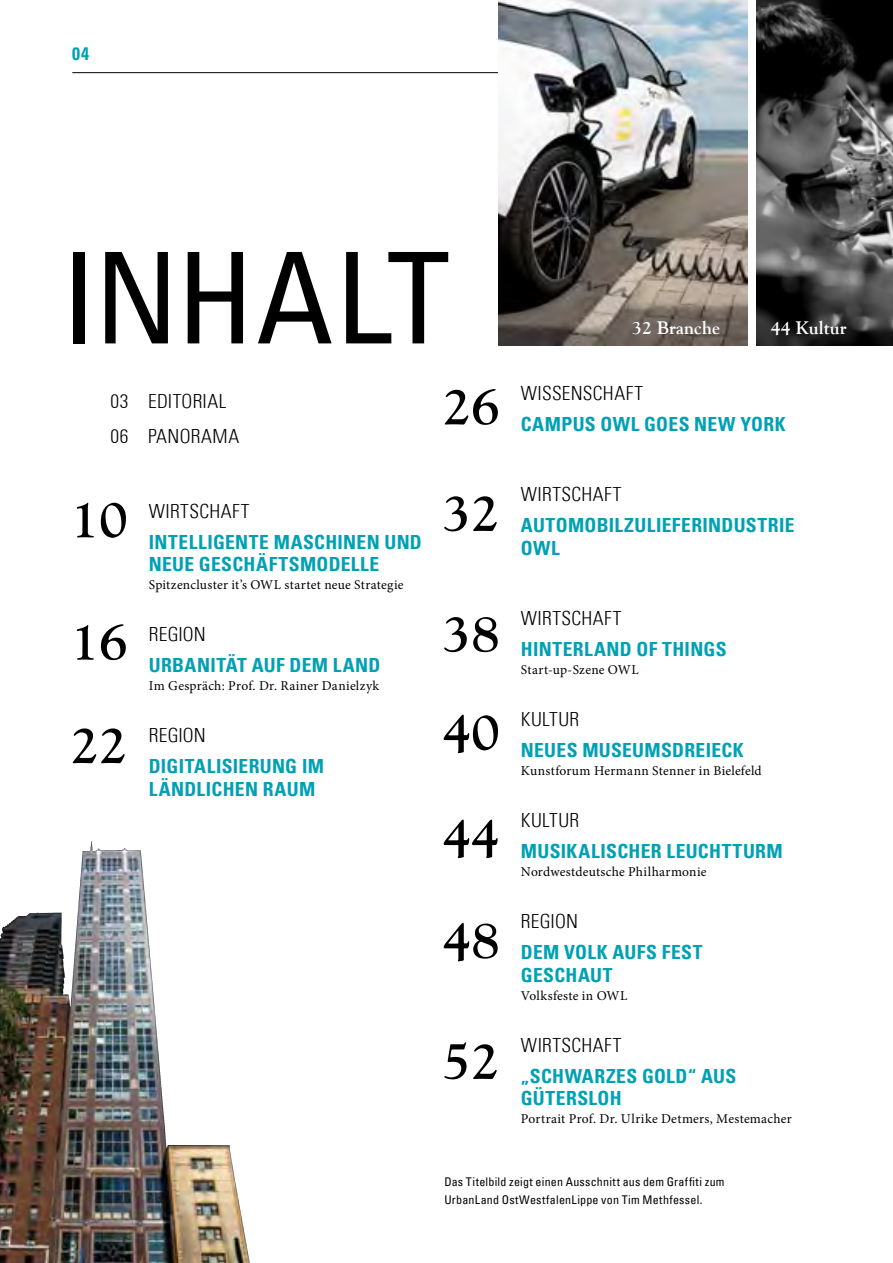
<style>
.page{position:relative;width:893px;height:1263px;background:#fff}
.page>*{position:absolute;margin:0;border:0;box-sizing:border-box;transform-origin:0 0}
.t1{font:condensed 126.6px "Univers";letter-spacing:-.015em;color:#000}
.t2{font:700 51px/103.5px "Goudy";color:#000}
.t3{font:700 condensed 19.5px/22.5px "Univers";letter-spacing:.015em;color:#00a1b5}
.t4{font:300 condensed 19.5px/35px "Univers";letter-spacing:.015em;color:#000}
.t5{font:700 18px "Goudy";color:#fff}
.t6{font:700 condensed 18px "Univers";color:#00a1b5}
.t7{font:13.5px "Minion Pro";letter-spacing:.02em;color:#000}
.t8{font:condensed 12px/18px "Univers";letter-spacing:.02em;color:#000}
</style>
<div class="page">
<img style="left:0;top:841px;width:250px;height:422px">
<hr style="left:72px;top:72px;width:428px;height:1px;background:#000">
<img style="left:757px;top:0;width:136px;height:345px">
<img style="left:498px;top:0;width:249px;height:345px">
<p class="t6" style="left:72px;top:46px;width:18px">04</p>
<h1 class="t1" style="left:62px;top:246px;width:390px">INHALT</h1>
<p class="t4" style="left:111px;top:385px;width:130px">03 EDITORIAL<br>06 PANORAMA</p>
<h2 class="t2" style="left:71px;top:470px;width:58px">10</h2>
<h2 class="t2" style="left:71px;top:592px;width:58px">16<br>22</h2>
<p class="t4" style="left:149px;top:495px;width:102px">WIRTSCHAFT</p>
<p class="t3" style="left:149px;top:532px;width:275px">INTELLIGENTE MASCHINEN UND<br>NEUE GESCHÄFTSMODELLE</p>
<p class="t7" style="left:149px;top:576px;width:256px">Spitzencluster it’s OWL startet neue Strategie</p>
<p class="t4" style="left:149px;top:618px;width:58px">REGION</p>
<p class="t3" style="left:149px;top:655px;width:233px">URBANITÄT AUF DEM LAND</p>
<p class="t7" style="left:149px;top:677px;width:232px">Im Gespräch: Prof. Dr. Rainer Danielzyk</p>
<p class="t4" style="left:149px;top:719px;width:58px">REGION</p>
<p class="t3" style="left:149px;top:756px;width:177px">DIGITALISIERUNG IM<br>LÄNDLICHEN RAUM</p>
<h2 class="t2" style="left:443px;top:357px;width:58px">26</h2>
<h2 class="t2" style="left:443px;top:464px;width:58px">32</h2>
<h2 class="t2" style="left:443px;top:587px;width:58px;line-height:98.2px">38<br>40</h2>
<h2 class="t2" style="left:443px;top:788px;width:58px">44<br>48</h2>
<h2 class="t2" style="left:443px;top:1012px;width:58px">52</h2>
<p class="t5" style="left:632px;top:319px;width:90px">32 Branche</p>
<p class="t5" style="left:771px;top:319px;width:78px">44 Kultur</p>
<p class="t4" style="left:521px;top:378px;width:124px">WISSENSCHAFT</p>
<p class="t3" style="left:521px;top:415px;width:266px">CAMPUS OWL GOES NEW YORK</p>
<p class="t4" style="left:521px;top:479px;width:102px">WIRTSCHAFT</p>
<p class="t3" style="left:521px;top:516px;width:275px">AUTOMOBILZULIEFERINDUSTRIE<br>OWL</p>
<p class="t4" style="left:521px;top:602px;width:102px">WIRTSCHAFT</p>
<p class="t3" style="left:521px;top:639px;width:207px">HINTERLAND OF THINGS</p>
<p class="t7" style="left:521px;top:661px;width:119px">Start-up-Szene OWL</p>
<p class="t4" style="left:521px;top:703px;width:60px">KULTUR</p>
<p class="t3" style="left:521px;top:740px;width:224px">NEUES MUSEUMSDREIECK</p>
<p class="t7" style="left:521px;top:762px;width:242px">Kunstforum Hermann Stenner in Bielefeld</p>
<p class="t4" style="left:521px;top:804px;width:60px">KULTUR</p>
<p class="t3" style="left:521px;top:841px;width:263px">MUSIKALISCHER LEUCHTTURM</p>
<p class="t7" style="left:521px;top:863px;width:187px">Nordwestdeutsche Philharmonie</p>
<p class="t4" style="left:521px;top:905px;width:58px">REGION</p>
<p class="t3" style="left:521px;top:942px;width:183px">DEM VOLK AUFS FEST<br>GESCHAUT</p>
<p class="t7" style="left:521px;top:986px;width:108px">Volksfeste in OWL</p>
<p class="t4" style="left:521px;top:1029px;width:102px">WIRTSCHAFT</p>
<p class="t3" style="left:521px;top:1066px;width:217px">„SCHWARZES GOLD“ AUS<br>GÜTERSLOH</p>
<p class="t7" style="left:521px;top:1110px;width:272px">Portrait Prof. Dr. Ulrike Detmers, Mestemacher</p>
<p class="t8" style="left:444px;top:1174px;width:282px">Das Titelbild zeigt einen Ausschnitt aus dem Graffiti zum<br>UrbanLand OstWestfalenLippe von Tim Methfessel.</p>
</div>
